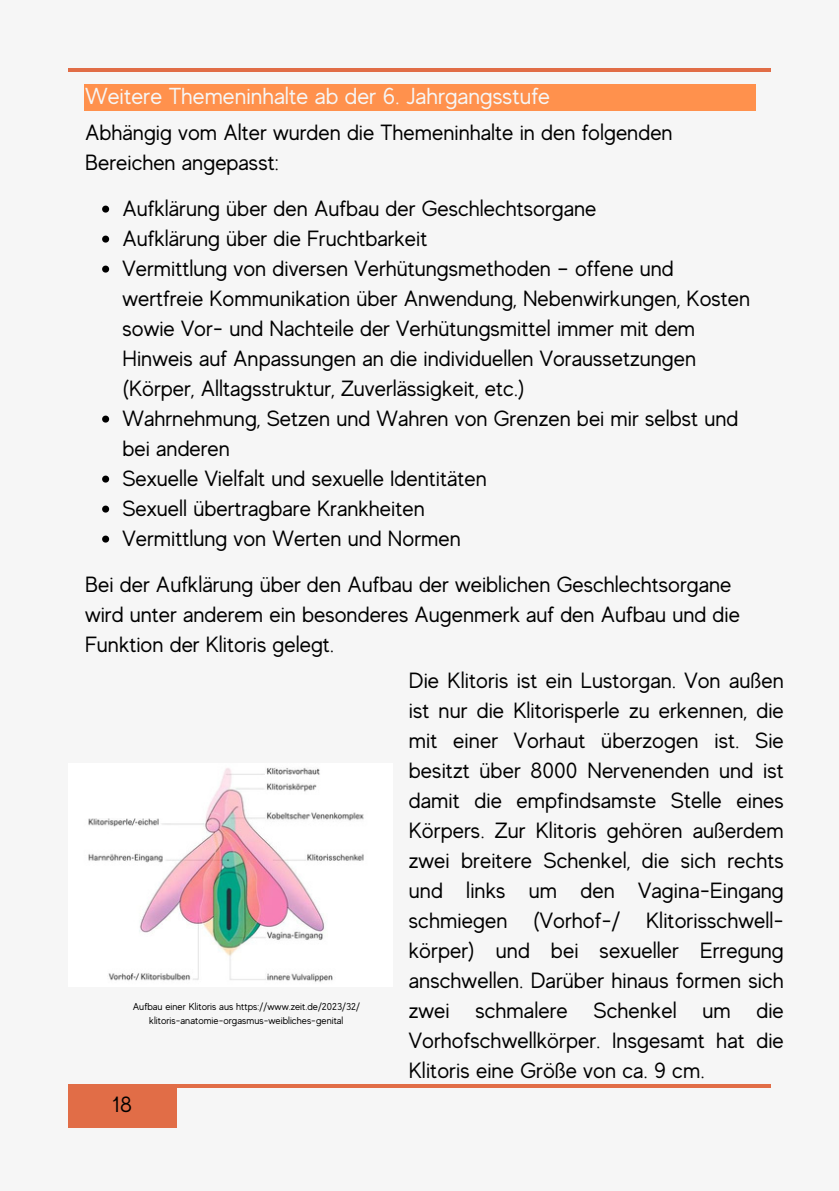
<style>
.page{position:relative;width:839px;height:1191px;background:#fff}
.page>*{position:absolute;margin:0;border:0;box-sizing:border-box;transform-origin:0 0}
.t1{font:23.2px "MADE Evolve Sans";color:#f6f6f6}
.t2{font:22px/30px "MADE Evolve Sans";color:#000}
.t3{font:10px "MADE Evolve Sans";letter-spacing:.005em;color:#000}
</style>
<div class="page">
<div style="left:0;top:0;width:838px;height:1191px;background:#f6f6f6"></div>
<hr style="left:68px;top:68px;width:702px;height:3px;background:#e16d47">
<div style="left:68px;top:1084px;width:108px;height:44px;background:#e16d47"></div>
<hr style="left:68px;top:1084px;width:702px;height:3px;background:#e16d47">
<div style="left:84px;top:84px;width:671px;height:27px;background:#ff914d"></div>
<svg style="left:102px;top:206px;width:7px;height:7px"></svg>
<svg style="left:102px;top:236px;width:7px;height:7px"></svg>
<svg style="left:102px;top:266px;width:7px;height:7px"></svg>
<svg style="left:102px;top:416px;width:7px;height:7px"></svg>
<svg style="left:102px;top:476px;width:7px;height:7px"></svg>
<svg style="left:102px;top:506px;width:7px;height:7px"></svg>
<svg style="left:102px;top:536px;width:7px;height:7px"></svg>
<img style="left:88px;top:768px;width:276px;height:214px">
<h1 class="t1" style="left:85px;top:83px;width:466px">Weitere Themeninhalte ab der 6. Jahrgangsstufe</h1>
<p class="t2" style="left:85px;top:117px;width:589px">Abhängig vom Alter wurden die Themeninhalte in den folgenden<br>Bereichen angepasst:</p>
<h1 class="t2" style="left:122px;top:193px;width:475px">Aufklärung über den Aufbau der Geschlechtsorgane</h1>
<h1 class="t2" style="left:122px;top:223px;width:306px">Aufklärung über die Fruchtbarkeit</h1>
<p class="t2" style="left:122px;top:253px;width:629px">Vermittlung von diversen Verhütungsmethoden – offene und wertfreie Kommunikation über Anwendung, Nebenwirkungen, Kosten sowie Vor- und Nachteile der Verhütungsmittel immer mit dem Hinweis auf Anpassungen an die individuellen Voraussetzungen (Körper, Alltagsstruktur, Zuverlässigkeit, etc.)</p>
<p class="t2" style="left:122px;top:403px;width:617px">Wahrnehmung, Setzen und Wahren von Grenzen bei mir selbst und bei anderen</p>
<p class="t2" style="left:122px;top:463px;width:366px">Sexuelle Vielfalt und sexuelle Identitäten</p>
<p class="t2" style="left:122px;top:493px;width:304px">Sexuell übertragbare Krankheiten</p>
<p class="t2" style="left:122px;top:523px;width:340px">Vermittlung von Werten und Normen</p>
<p class="t2" style="left:85px;top:569px;width:656px">Bei der Aufklärung über den Aufbau der weiblichen Geschlechtsorgane wird unter anderem ein besonderes Augenmerk auf den Aufbau und die<br>Funktion der Klitoris gelegt.</p>
<p class="t3" style="left:133px;top:1001px;width:229px">Aufbau einer Klitoris aus https://www.zeit.de/2023/32/</p>
<p class="t3" style="left:149px;top:1015px;width:196px">klitoris-anatomie-orgasmus-weibliches-genital</p>
<h1 class="t2" style="left:113px;top:1090px;width:21px">18</h1>
<p class="t2" style="left:409px;top:665px;width:376px;text-align:justify">Die Klitoris ist ein Lustorgan. Von außen ist nur die Klitorisperle zu erkennen, die mit einer Vorhaut überzogen ist. Sie besitzt über 8000 Nervenenden und ist damit die empfindsamste Stelle eines Körpers. Zur Klitoris gehören außerdem zwei breitere Schenkel, die sich rechts und links um den Vagina-Eingang schmiegen (Vorhof-/ Klitorisschwell&shy;körper) und bei sexueller Erregung anschwellen. Darüber hinaus formen sich zwei schmalere Schenkel um die Vorhofschwellkörper. Insgesamt hat die Klitoris eine Größe von ca. 9 cm.</p>
</div>
